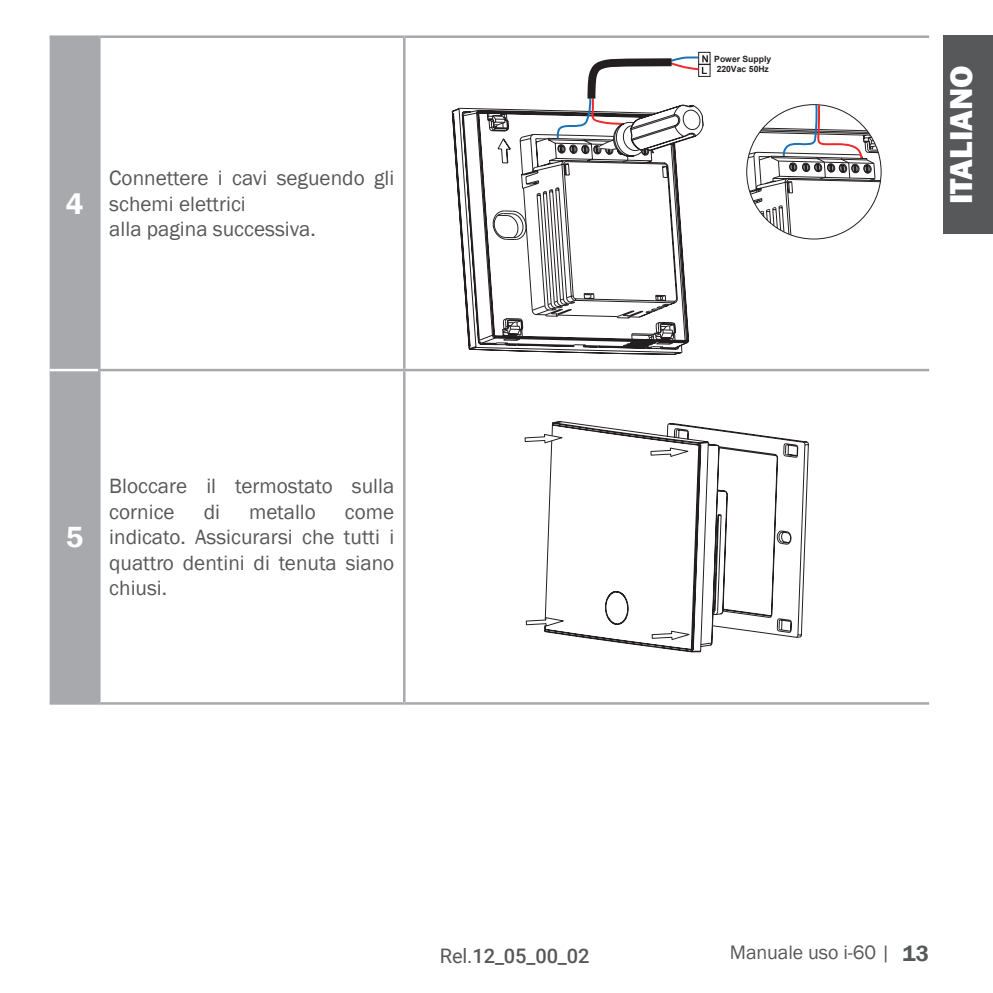
<style>
.page{position:relative;width:993px;height:993px;background:#fff}
.page>*{position:absolute;margin:0;border:0;box-sizing:border-box;transform-origin:0 0}
.t1{font:800 32.5px "Franklin Gothic";color:#fff}
.t2{font:600 30px "Franklin Gothic";color:#fff}
.t3{font:21.25px/25.5px "Franklin Gothic";color:#57585a}
.t4{font:20px "Franklin Gothic";letter-spacing:-.005em;color:#57585a}
.t5{font:500 20px "Roboto";letter-spacing:-.005em;color:#57585a}
.t6{font:700 8.5px/10px "Arial";color:#231f20}
.s1{font-weight:400}
.s2{font-weight:600;font-size:22.5px}
</style>
<div class="page">
<div style="left:943px;top:35px;width:49px;height:199px;background:#57585a"></div>
<div style="left:50px;top:38px;width:48px;height:664px;background:#a8a9ad"></div>
<hr style="left:99px;top:35px;width:305px;height:3px;background:#a8a9ad">
<hr style="left:98px;top:38px;width:2px;height:331px;background:#a8a9ad">
<hr style="left:404px;top:35px;width:524px;height:3px;background:#a8a9ad">
<hr style="left:403px;top:38px;width:2px;height:331px;background:#a8a9ad">
<hr style="left:98px;top:369px;width:306px;height:2px;background:#a8a9ad">
<hr style="left:98px;top:371px;width:2px;height:331px;background:#a8a9ad">
<hr style="left:404px;top:369px;width:524px;height:2px;background:#a8a9ad">
<hr style="left:403px;top:371px;width:2px;height:331px;background:#a8a9ad">
<hr style="left:50px;top:702px;width:49px;height:2px;background:#a8a9ad">
<hr style="left:99px;top:702px;width:305px;height:2px;background:#a8a9ad">
<hr style="left:404px;top:702px;width:524px;height:2px;background:#a8a9ad">
<hr style="left:50px;top:35px;width:49px;height:3px;background:#a8a9ad">
<hr style="left:50px;top:369px;width:48px;height:2px;background:#fff">
<svg style="left:451px;top:107px;width:238px;height:246px"></svg>
<div style="left:698px;top:52px;width:12px;height:13px;border:1px solid #231f20"></div>
<svg style="left:746px;top:104px;width:135px;height:132px"></svg>
<svg style="left:555px;top:53px;width:152px;height:103px"></svg>
<svg style="left:551px;top:421px;width:254px;height:231px"></svg>
<svg style="left:524px;top:433px;width:168px;height:207px"></svg>
<h2 class="t2" style="left:66px;top:185px;width:19px">4</h2>
<p class="t3" style="left:109px;top:166px;width:286px">Connettere i cavi seguendo gli schemi elettrici<br>alla pagina successiva.</p>
<h2 class="t2" style="left:66px;top:518px;width:19px">5</h2>
<p class="t3" style="left:109px;top:473px;width:286px">Bloccare il termostato sulla cornice</p>
<p class="t3" style="left:203px;top:499px;width:18px">di</p>
<p class="t3" style="left:249px;top:499px;width:68px">metallo</p>
<p class="t3" style="left:109px;top:499px;width:286px;text-align:justify;text-indent:235px">come indicato. Assicurarsi che tutti i quattro dentini di tenuta siano chiusi.</p>
<p class="t6" style="left:714px;top:54px;width:58px">Power Supply<br>220Vac 50Hz</p>
<h1 class="t1" style="left:939px;top:204px;width:140px;rotate:-90deg">ITALIANO</h1>
<p class="t5" style="left:439px;top:941px;width:151px"><span class="s1">Rel.</span>12_05_00_02</p>
<p class="t4" style="left:729px;top:939px;width:201px">Manuale uso i-60 | <span class="s2">13</span></p>
</div>
